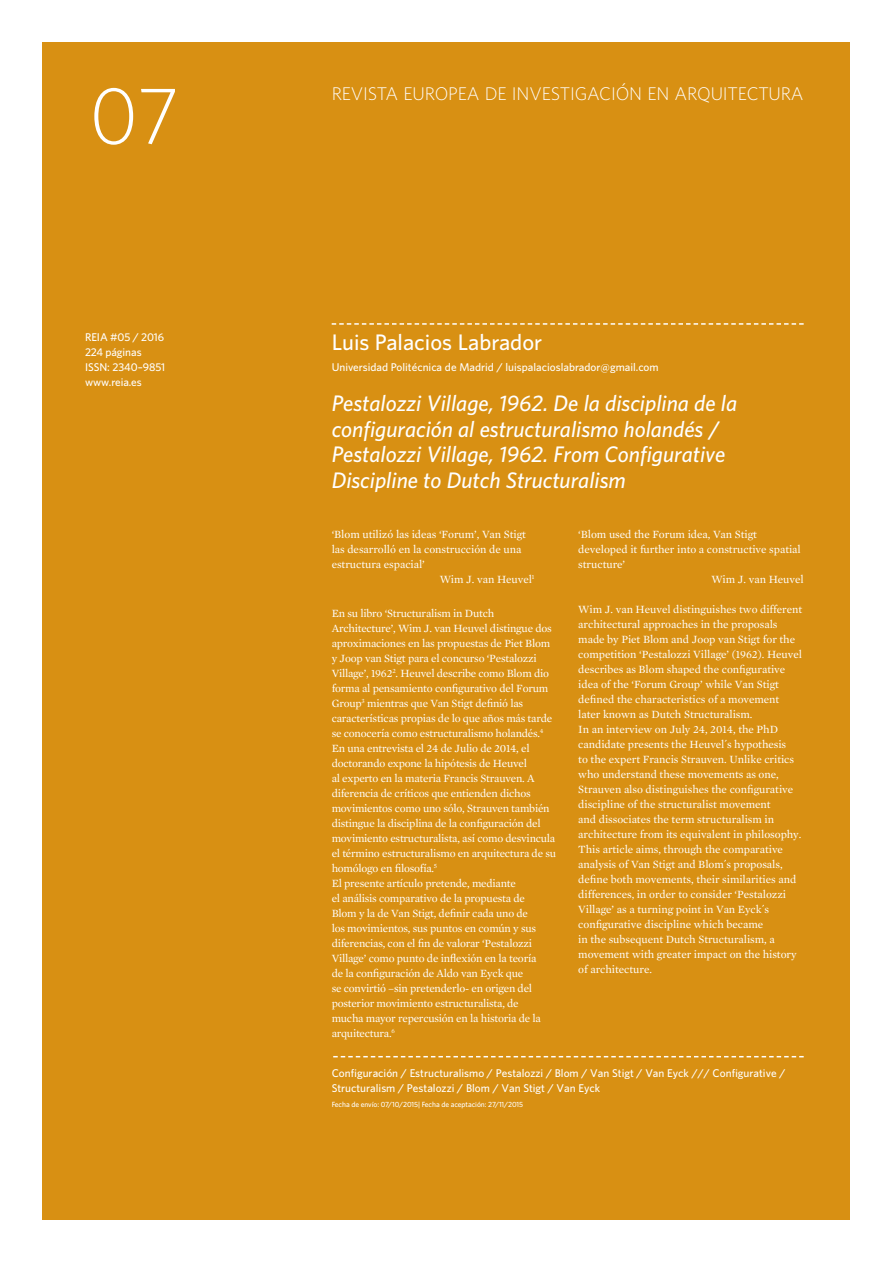
<style>
.page{position:relative;width:893px;height:1263px;background:#fff}
.page>*{position:absolute;margin:0;border:0;box-sizing:border-box;transform-origin:0 0}
.t1{font:300 81px "Whitney";color:#fff}
.t2{font:italic 500 22.5px/25.5px "Whitney";color:#fff}
.t3{font:500 22.5px "Whitney";color:#fff}
.t4{font:300 18.3px "Whitney";letter-spacing:-.01em;color:#fff}
.t5{font:11.25px/15px "Mercury Text G1";letter-spacing:-.005em;color:#fff}
.t6{font:500 11.25px/15px "Whitney";color:#fff}
.t7{font:500 7.5px "Whitney";letter-spacing:-.005em;color:#fff}
.s1{font-style:normal}
</style>
<div class="page">
<div style="left:43px;top:43px;width:807px;height:1177px;background:#d89013"></div>
<svg style="left:332px;top:323px;width:472px;height:2px"></svg>
<svg style="left:333px;top:1056px;width:471px;height:1px"></svg>
<p class="t1" style="left:89px;top:61px;width:92px">07</p>
<p class="t6" style="left:85px;top:329px;width:81px">REIA #05 / 2016</p>
<p class="t6" style="left:85px;top:344px;width:58px">224 páginas</p>
<p class="t6" style="left:85px;top:359px;width:82px">ISSN: 2340–9851</p>
<p class="t6" style="left:85px;top:374px;width:58px">www.reia.es</p>
<p class="t4" style="left:332px;top:81px;width:473px">REVISTA EUROPEA DE INVESTIGACIÓN EN ARQUITECTURA</p>
<p class="t3" style="left:332px;top:327px;width:212px">Luis Palacios Labrador</p>
<p class="t6" style="left:332px;top:359px;width:328px">Universidad Politécnica de Madrid / luispalacioslabrador@gmail.com</p>
<p class="t2" style="left:332px;top:390px;width:407px">Pestalozzi Village, 1962. De la disciplina de la configuración al estructuralismo holandés <span class="s1">/ </span>Pestalozzi Village, 1962. From Configurative Discipline to Dutch Structuralism</p>
<p class="t5" style="left:332px;top:526px;width:196px">‘Blom utilizó las ideas ‘Forum’, Van Stigt</p>
<p class="t5" style="left:332px;top:541px;width:191px">las desarrolló en la construcción de una</p>
<p class="t5" style="left:332px;top:556px;width:95px">estructura espacial’</p>
<p class="t5" style="left:440px;top:571px;width:96px">Wim J. van Heuvel<sup>1</sup></p>
<p class="t5" style="left:332px;top:606px;width:222px">En su libro ‘Structuralism in Dutch Architecture’, Wim J. van Heuvel distingue dos aproximaciones en las propuestas de Piet Blom y Joop van Stigt para el concurso ‘Pestalozzi Village’, 1962<sup>2</sup>. Heuvel describe como Blom dio forma al pensamiento configurativo del Forum Group<sup>3</sup> mientras que Van Stigt definió las características propias de lo que años más tarde se conocería como estructuralismo holandés.<sup>4</sup></p>
<p class="t5" style="left:332px;top:741px;width:226px">En una entrevista el 24 de Julio de 2014, el doctorando expone la hipótesis de Heuvel<br>al experto en la materia Francis Strauven. A diferencia de críticos que entienden dichos movimientos como uno sólo, Strauven también distingue la disciplina de la configuración del movimiento estructuralista, así como desvincula el término estructuralismo en arquitectura de su homólogo en filosofía.<sup>5</sup></p>
<p class="t5" style="left:332px;top:876px;width:211px">El presente artículo pretende, mediante<br>el análisis comparativo de la propuesta de Blom y la de Van Stigt, definir cada uno de los movimientos, sus puntos en común y sus diferencias, con el fin de valorar ‘Pestalozzi Village’ como punto de inflexión en la teoría de la configuración de Aldo van Eyck que<br>se convirtió –sin pretenderlo- en origen del posterior movimiento estructuralista, de mucha mayor repercusión en la historia de la arquitectura.<sup>6</sup></p>
<p class="t5" style="left:578px;top:526px;width:224px">‘Blom used the Forum idea, Van Stigt developed it further into a constructive spatial structure’</p>
<p class="t5" style="left:711px;top:571px;width:94px">Wim J. van Heuvel</p>
<p class="t5" style="left:578px;top:601px;width:225px">Wim J. van Heuvel distinguishes two different architectural approaches in the proposals made by Piet Blom and Joop van Stigt for the competition ‘Pestalozzi Village’ (1962). Heuvel describes as Blom shaped the configurative idea of the ‘Forum Group’ while Van Stigt defined the characteristics of a movement later known as Dutch Structuralism.</p>
<p class="t5" style="left:578px;top:721px;width:225px">In an interview on July 24, 2014, the PhD candidate presents the Heuvel´s hypothesis<br>to the expert Francis Strauven. Unlike critics who understand these movements as one, Strauven also distinguishes the configurative discipline of the structuralist movement<br>and dissociates the term structuralism in architecture from its equivalent in philosophy.</p>
<p class="t5" style="left:578px;top:841px;width:220px">This article aims, through the comparative analysis of Van Stigt and Blom´s proposals, define both movements, their similarities and differences, in order to consider ‘Pestalozzi Village’ as a turning point in Van Eyck´s configurative discipline which became<br>in the subsequent Dutch Structuralism, a movement with greater impact on the history of architecture.</p>
<p class="t6" style="left:332px;top:1065px;width:455px">Configuración / Estructuralismo / Pestalozzi / Blom / Van Stigt / Van Eyck /// Configurative /<br>Structuralism / Pestalozzi / Blom / Van Stigt / Van Eyck</p>
<p class="t7" style="left:332px;top:1099px;width:193px">Fecha de envío: 07/10/2015| Fecha de aceptación: 27/11/2015</p>
</div>
